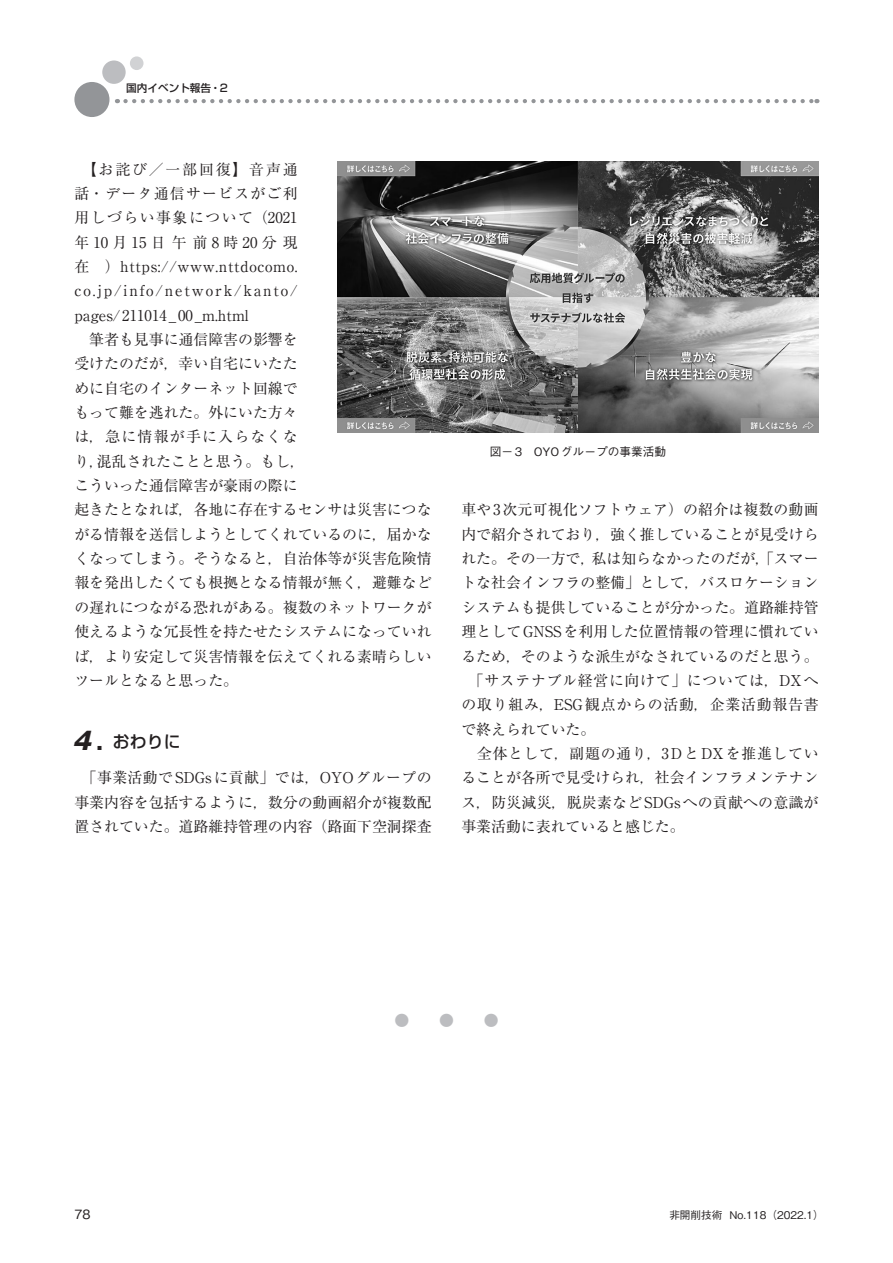
<style>
.page{position:relative;width:893px;height:1263px;background:#fff}
.page>*{position:absolute;margin:0;border:0;box-sizing:border-box;transform-origin:0 0}
.t1{font:500 16.95px "Shin Go Pro";color:#231f20}
.t2{font:14.85px/24.3px "Ryumin Pro";color:#231f20;text-align:justify}
.t3{font:500 12.75px "Gothic BBB Pro";color:#231f20}
.no-dig_キャプション{font:500 11.7px "Gothic BBB Pro";color:#231f20}
.t4{font:500 10.65px "Gothic BBB Pro";color:#231f20}
.t5{font:500 10.65px "Shin Go Pro";color:#231f20}
.s1{font-family:"Gothic MB101";font-weight:700;font-style:italic;font-size:24.45px}
.s2{font-family:"Gothic MB101";font-weight:700;font-size:22.35px}
</style>
<div class="page">
<svg style="left:125px;top:99px;width:692px;height:4px"></svg>
<div style="left:74px;top:82px;width:35px;height:35px;background:#939598;border-radius:50%"></div>
<div style="left:102px;top:60px;width:24px;height:24px;background:#bcbdc0;border-radius:50%"></div>
<div style="left:130px;top:56px;width:14px;height:14px;background:#d1d2d4;border-radius:50%"></div>
<img style="left:337px;top:161px;width:482px;height:271px">
<p class="t5" style="left:126px;top:79px;width:103px">国内イベント報告・2</p>
<p class="t2" style="left:74px;top:156px;width:225px">　【お詫び／一部回復】音声通話・データ通信サービスがご利用しづらい事象について（2021年10月15日午前8時20分現在 ）https://www.nttdocomo. co.jp/info/network/kanto/ pages/211014_00_m.html</p>
<p class="t2" style="left:74px;top:326px;width:359px;text-align:left">　筆者も見事に通信障害の影響を<br>受けたのだが，幸い自宅にいたた<br>めに自宅のインターネット回線で<br>もって難を逃れた。外にいた方々<br>は，急に情報が手に入らなくな<br>り，混乱されたことと思う。もし，<br>こういった通信障害が豪雨の際に<br>起きたとなれば，各地に存在するセンサは災害につながる情報を送信しようとしてくれているのに，届かなくなってしまう。そうなると，自治体等が災害危険情報を発出したくても根拠となる情報が無く，避難などの遅れにつながる恐れがある。複数のネットワークが使えるような冗長性を持たせたシステムになっていれば，より安定して災害情報を伝えてくれる素晴らしいツールとなると思った。</p>
<p class="t1" style="left:72px;top:727px;width:110px"><span class="s1">4</span><span class="s2">.</span> おわりに</p>
<p class="t2" style="left:74px;top:764px;width:359px">　「事業活動でSDGsに貢献」では，OYOグループの事業内容を包括するように，数分の動画紹介が複数配置されていた。道路維持管理の内容（路面下空洞探査</p>
<p class="no-dig_キャプション" style="left:490px;top:442px;width:178px">図−3　OYOグループの事業活動</p>
<p class="t2" style="left:461px;top:497px;width:359px">車や3次元可視化ソフトウェア）の紹介は複数の動画内で紹介されており，強く推していることが見受けられた。その一方で，私は知らなかったのだが，「スマートな社会インフラの整備」として，バスロケーションシステムも提供していることが分かった。道路維持管理としてGNSSを利用した位置情報の管理に慣れているため，そのような派生がなされているのだと思う。</p>
<p class="t2" style="left:461px;top:667px;width:359px">　「サステナブル経営に向けて」については，DXへの取り組み，ESG観点からの活動，企業活動報告書で終えられていた。</p>
<p class="t2" style="left:461px;top:740px;width:359px">　全体として，副題の通り，3DとDXを推進していることが各所で見受けられ，社会インフラメンテナンス，防災減災，脱炭素などSDGsへの貢献への意識が事業活動に表れていると感じた。</p>
<p class="t3" style="left:74px;top:1204px;width:18px">78</p>
<p class="t4" style="left:669px;top:1206px;width:156px">非開削技術 No.118（2022.1）</p>
</div>
